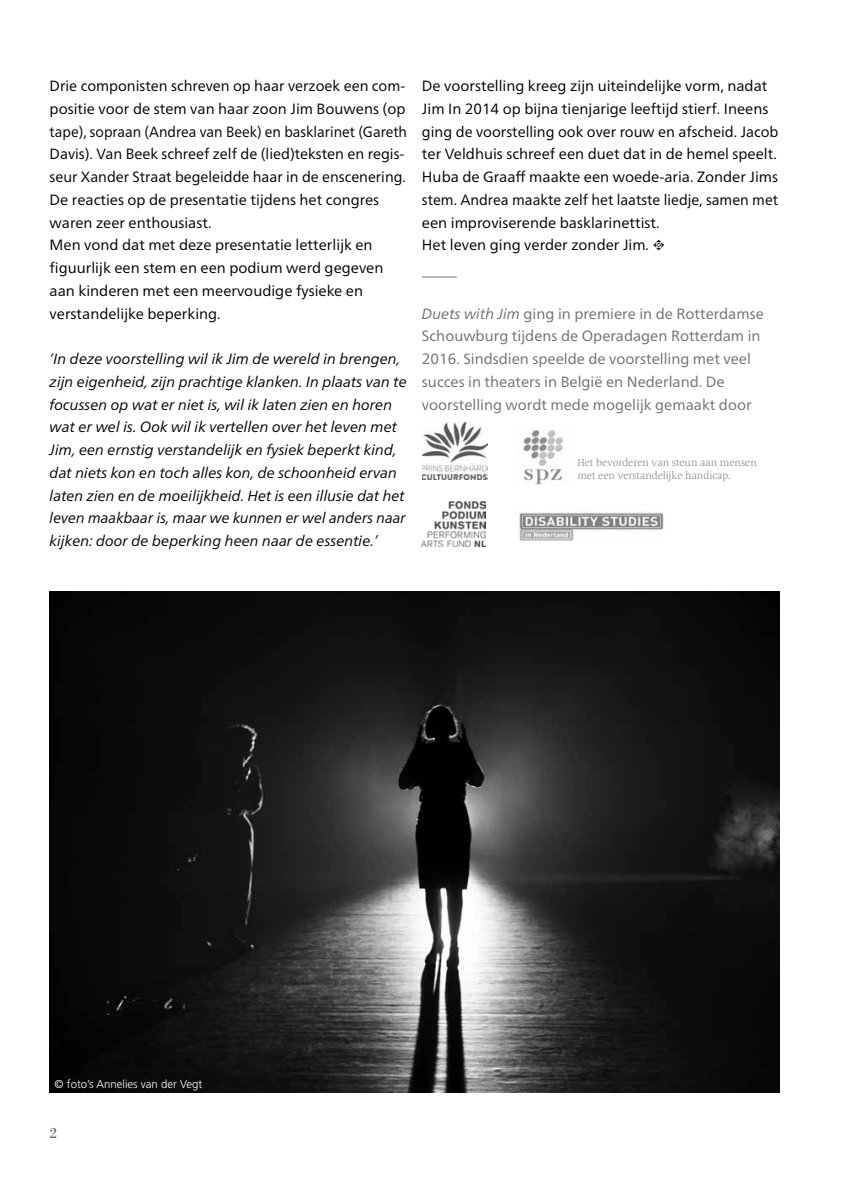
<style>
.page{position:relative;width:844px;height:1191px;background:#fff}
.page>*{position:absolute;margin:0;border:0;box-sizing:border-box;transform-origin:0 0}
.t1{font:15.75px "Bodoni";color:#706f6f}
.t2{font:14.88px/22.8px "Frutiger Neue LT Pro";color:#000}
.t3{font:italic 14.88px/22.8px "Frutiger Neue LT Pro";color:#000}
.t4{font:14.88px/22.8px "Frutiger Neue LT Pro";color:#706f6f}
.t5{font:300 11.38px "Frutiger";color:#fff}
.t6{font:300 10.5px/12.6px "Frutiger Serif LT Pro";color:#706f6f}
.s1{font-family:"Type Embellishments One Let Plain"}
.s2{font-style:italic}
</style>
<div class="page">
<hr style="left:422px;top:276px;width:34px;height:1px;background:#706f6f">
<img style="left:50px;top:592px;width:729px;height:500px">
<img style="left:422px;top:422px;width:65px;height:57px">
<img style="left:422px;top:501px;width:63px;height:46px">
<img style="left:523px;top:430px;width:40px;height:55px">
<img style="left:519px;top:512px;width:145px;height:29px">
<p class="t2" style="left:50px;top:74px;width:359px">Drie componisten schreven op haar verzoek een com&shy;positie voor de stem van haar zoon Jim Bouwens (op tape), sopraan (Andrea van Beek) en basklarinet (Gareth Davis). Van Beek schreef zelf de (lied)teksten en regis&shy;seur Xander Straat begeleidde haar in de enscenering.<br>De reacties op de presentatie tijdens het congres waren zeer enthousiast.<br>Men vond dat met deze presentatie letterlijk en figuurlijk een stem en een podium werd gegeven aan kinderen met een meervoudige fysieke en verstandelijke beperking.</p>
<p class="t3" style="left:50px;top:347px;width:358px">‘In deze voorstelling wil ik Jim de wereld in brengen, zijn eigenheid, zijn prachtige klanken. In plaats van te focussen op wat er niet is, wil ik laten zien en horen wat er wel is. Ook wil ik vertellen over het leven met Jim, een ernstig verstandelijk en fysiek beperkt kind, dat niets kon en toch alles kon, de schoonheid ervan laten zien en de moeilijkheid. Het is een illusie dat het leven maakbaar is, maar we kunnen er wel anders naar kijken: door de beperking heen naar de essentie.’</p>
<p class="t2" style="left:422px;top:74px;width:358px">De voorstelling kreeg zijn uiteindelijke vorm, nadat Jim In 2014 op bijna tienjarige leeftijd stierf. Ineens ging de voorstelling ook over rouw en afscheid. Jacob ter Veldhuis schreef een duet dat in de hemel speelt.<br>Huba de Graaff maakte een woede-aria. Zonder Jims stem. Andrea maakte zelf het laatste liedje, samen met een improviserende basklarinettist.<br>Het leven ging verder zonder Jim. <span class="s1">t</span></p>
<p class="t4" style="left:422px;top:302px;width:343px"><span class="s2">Duets with Jim</span> ging in premiere in de Rotterdamse Schouwburg tijdens de Operadagen Rotterdam in 2016. Sindsdien speelde de voorstelling met veel succes in theaters in België en Nederland. De voorstelling wordt mede mogelijk gemaakt door</p>
<p class="t6" style="left:577px;top:456px;width:181px">Het bevorderen van steun aan mensen met een verstandelijke handicap.</p>
<p class="t5" style="left:55px;top:1077px;width:149px">© foto’s Annelies van der Vegt</p>
<p class="t1" style="left:50px;top:1123px;width:9px">2</p>
</div>
